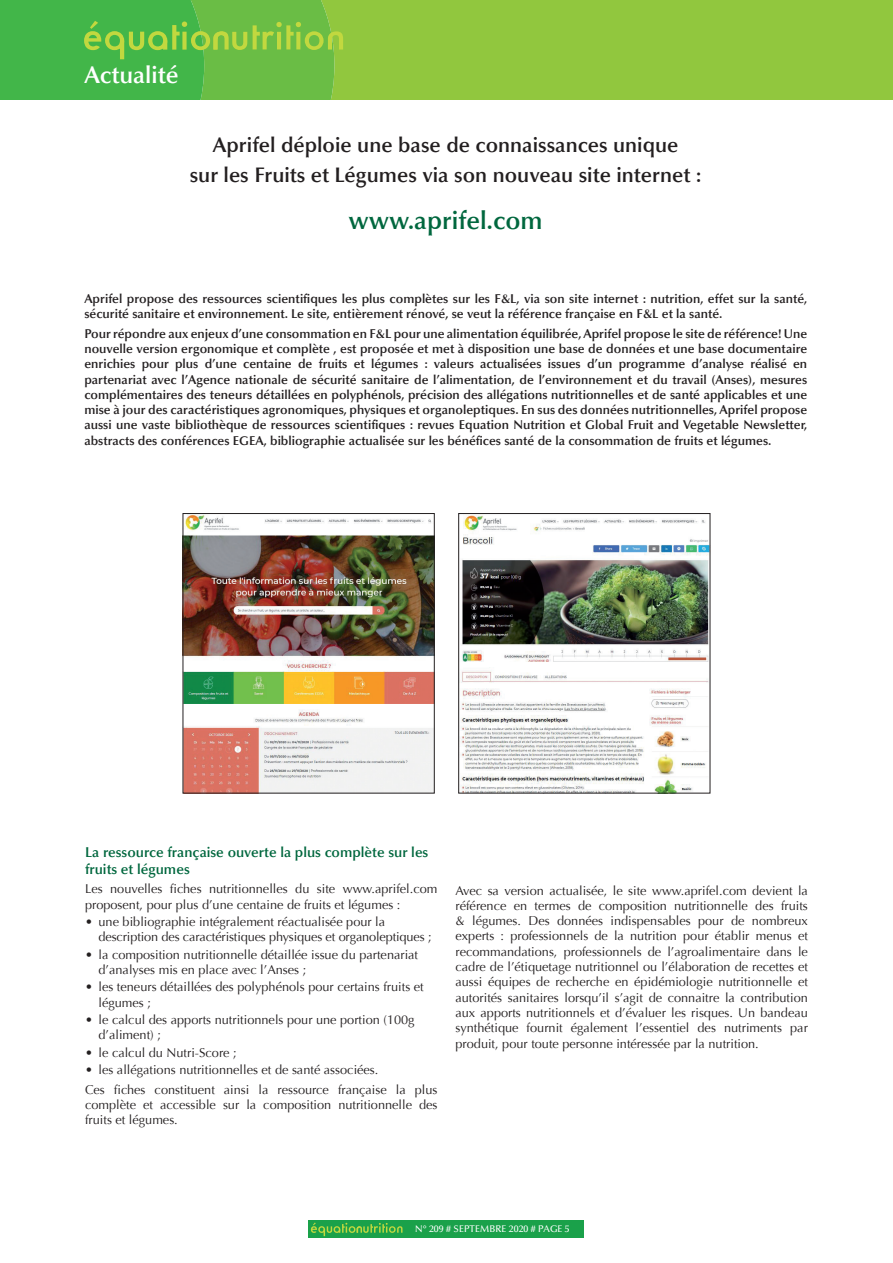
<style>
.page{position:relative;width:893px;height:1263px;background:#fff}
.page>*{position:absolute;margin:0;border:0;box-sizing:border-box;transform-origin:0 0}
.t1{font:600 25.5px "Optima LT Std";color:#00673e}
.t2{font:600 24px "Optima LT Std";color:#fff}
.t3{font:600 21px/30px "Optima LT Std";color:#231f20;text-align:center}
.t4{font:600 14.25px/17.1px "Optima LT Std";color:#00673e}
.t5{font:12.75px/15.3px "Optima LT Std";color:#231f20}
.t6{font:600 12.75px/15.3px "Optima LT Std";color:#231f20}
.t7{font:500 9.75px "Optima";letter-spacing:.005em;color:#fff}
</style>
<div class="page">
<div style="left:343px;top:0;width:550px;height:100px;background:#91c73e"></div>
<svg style="left:0;top:0;width:343px;height:100px;background:#5bbb46"></svg>
<div style="left:309px;top:1220px;width:275px;height:18px;background:#1aa14a"></div>
<svg style="left:311px;top:1222px;width:91px;height:14px"></svg>
<img style="left:185px;top:515px;width:247px;height:276px">
<div style="left:183px;top:513px;width:251px;height:280px;border:1px solid #231f20"></div>
<img style="left:460px;top:515px;width:248px;height:276px">
<div style="left:458px;top:513px;width:252px;height:280px;border:1px solid #231f20"></div>
<h2 class="t2" style="left:84px;top:61px;width:96px">Actualité</h2>
<h3 class="t3" style="left:190px;top:130px;width:513px">Aprifel déploie une base de connaissances unique<br>sur les Fruits et Légumes via son nouveau site internet :</h3>
<h1 class="t1" style="left:349px;top:206px;width:196px">www.aprifel.com</h1>
<p class="t6" style="left:84px;top:291px;width:725px">Aprifel propose des ressources scientifiques les plus complètes sur les F&amp;L, via son site internet : nutrition, effet sur la santé, sécurité sanitaire et environnement. Le site, entièrement rénové, se veut la référence française en F&amp;L et la santé.</p>
<p class="t6" style="left:84px;top:326px;width:725px;text-align:justify">Pour répondre aux enjeux d’une consommation en F&amp;L pour une alimentation équilibrée, Aprifel propose le site de référence! Une nouvelle version ergonomique et complète , est proposée et met à disposition une base de données et une base documentaire enrichies pour plus d’une centaine de fruits et légumes : valeurs actualisées issues d’un programme d’analyse réalisé en partenariat avec l’Agence nationale de sécurité sanitaire de l’alimentation, de l’environnement et du travail (Anses), mesures complémentaires des teneurs détaillées en polyphénols, précision des allégations nutritionnelles et de santé applicables et une mise à jour des caractéristiques agronomiques, physiques et organoleptiques. En sus des données nutritionnelles, Aprifel propose aussi une vaste bibliothèque de ressources scientifiques : revues Equation Nutrition et Global Fruit and Vegetable Newsletter, abstracts des conférences EGEA, bibliographie actualisée sur les bénéfices santé de la consommation de fruits et légumes.</p>
<p class="t4" style="left:85px;top:843px;width:345px">La ressource française ouverte la plus complète sur les fruits et légumes</p>
<p class="t5" style="left:85px;top:881px;width:354px">Les nouvelles fiches nutritionnelles du site www.aprifel.com proposent, pour plus d’une centaine de fruits et légumes :</p>
<p class="t5" style="left:99px;top:914px;width:335px;text-indent:-14px">• une bibliographie intégralement réactualisée pour la description des caractéristiques physiques et organoleptiques ;</p>
<p class="t5" style="left:99px;top:947px;width:321px;text-indent:-14px">• la composition nutritionnelle détaillée issue du partenariat d’analyses mis en place avec l’Anses ;</p>
<p class="t5" style="left:99px;top:980px;width:327px;text-indent:-14px">• les teneurs détaillées des polyphénols pour certains fruits et légumes ;</p>
<p class="t5" style="left:99px;top:1012px;width:318px;text-indent:-14px">• le calcul des apports nutritionnels pour une portion (100g d’aliment) ;</p>
<p class="t5" style="left:85px;top:1045px;width:153px">• le calcul du Nutri-Score ;</p>
<p class="t5" style="left:85px;top:1060px;width:354px;line-height:19.5px">• les allégations nutritionnelles et de santé associées.<br>Ces fiches constituent ainsi la ressource française la plus</p>
<p class="t5" style="left:85px;top:1097px;width:354px">complète et accessible sur la composition nutritionnelle des fruits et légumes.</p>
<p class="t5" style="left:455px;top:883px;width:354px;text-align:justify">Avec sa version actualisée, le site www.aprifel.com devient la référence en termes de composition nutritionnelle des fruits &amp; légumes. Des données indispensables pour de nombreux experts : professionnels de la nutrition pour établir menus et recommandations, professionnels de l’agroalimentaire dans le cadre de l’étiquetage nutritionnel ou l’élaboration de recettes et aussi équipes de recherche en épidémiologie nutritionnelle et autorités sanitaires lorsqu’il s’agit de connaitre la contribution aux apports nutritionnels et d’évaluer les risques. Un bandeau synthétique fournit également l’essentiel des nutriments par produit, pour toute personne intéressée par la nutrition.</p>
<p class="t7" style="left:415px;top:1223px;width:156px">N° 209 # SEPTEMBRE 2020 # PAGE 5</p>
</div>
